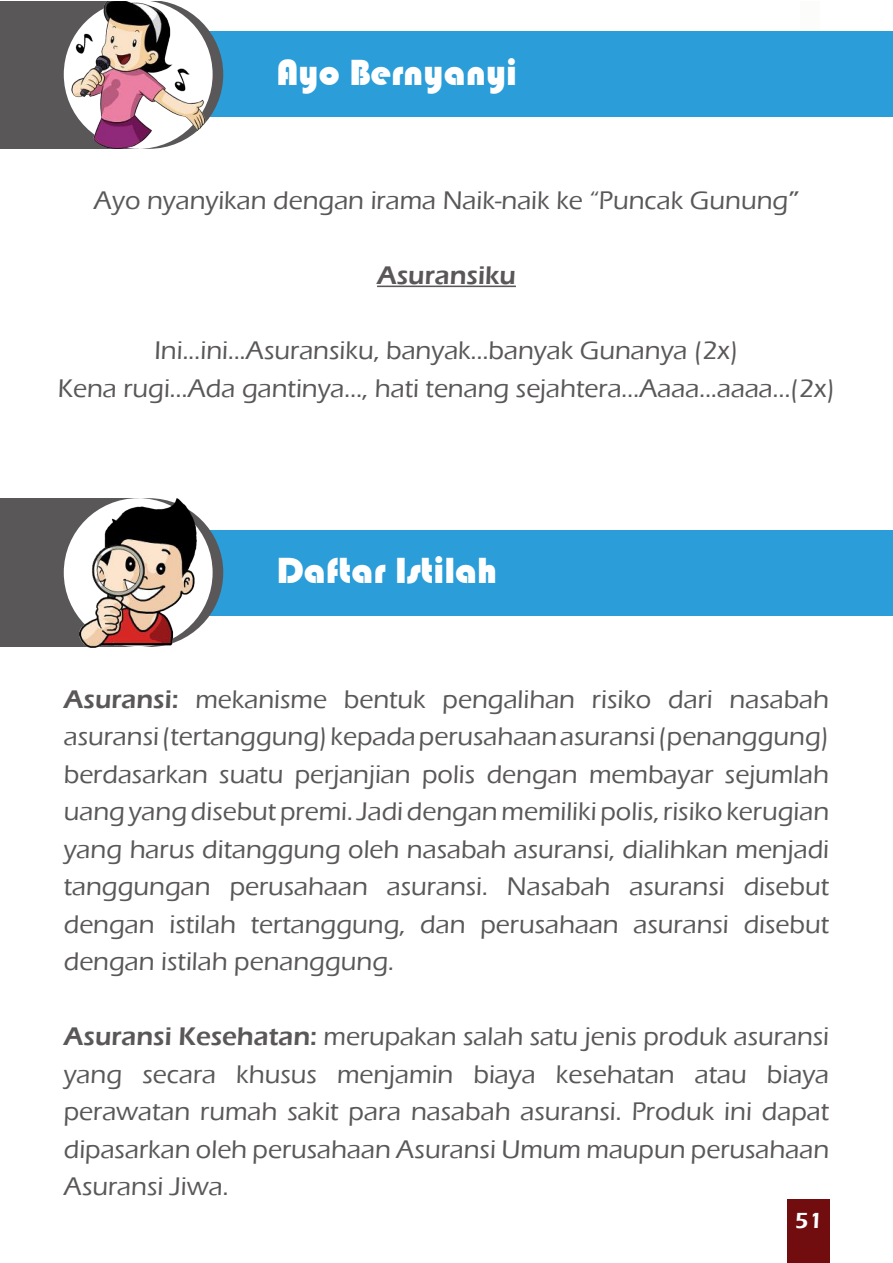
<style>
.page{position:relative;width:893px;height:1263px;background:#fff}
.page>*{position:absolute;margin:0;border:0;box-sizing:border-box;transform-origin:0 0}
.t1{font:37.5px "Bauhaus 93";color:#fff}
.t2{font:500 26.25px/37.5px "Eras ITC";color:#5a5758;text-align:justify}
.t3{font:600 26.25px "Eras ITC";color:#5a5758}
.t4{font:600 22.5px "Eras ITC";color:#fff}
.s1{font-weight:600}
</style>
<div class="page">
<div style="left:800px;top:1px;width:20px;height:63px;background:#fcfcfa"></div>
<div style="left:138px;top:530px;width:754px;height:85px;background:#2b9dd8"></div>
<div style="left:0;top:498px;width:138px;height:149px;background:#5a5758"></div>
<div style="left:74px;top:498px;width:149px;height:149px;background:#5a5758;border-radius:50%"></div>
<div style="left:64px;top:498px;width:149px;height:149px;background:#fff;border-radius:50%"></div>
<img style="left:80px;top:498px;width:117px;height:149px">
<hr style="left:377px;top:286px;width:139px;height:1px;background:#5a5758">
<div style="left:138px;top:32px;width:754px;height:85px;background:#2b9dd8"></div>
<div style="left:0;top:1px;width:138px;height:148px;background:#5a5758"></div>
<svg style="left:64px;top:27px;width:159px;height:95px"></svg>
<img style="left:70px;top:1px;width:136px;height:148px">
<div style="left:787px;top:1199px;width:43px;height:64px;background:#710d0f"></div>
<h1 class="t1" style="left:276px;top:51px;width:242px">Ayo Bernyanyi</h1>
<p class="t2" style="left:94px;top:182px;width:707px">Ayo nyanyikan dengan irama Naik-naik ke “Puncak Gunung<span class="s1">”</span></p>
<p class="t3" style="left:377px;top:261px;width:140px">Asuransiku</p>
<p class="t2" style="left:58px;top:332px;width:779px;text-align:center">Ini...ini...Asuransiku, banyak...banyak Gunanya (2x)<br>Kena rugi...Ada gantinya..., hati tenang sejahtera...Aaaa...aaaa...(2x)</p>
<h1 class="t1" style="left:276px;top:549px;width:222px">Daftar Istilah</h1>
<p class="t2" style="left:64px;top:680px;width:767px"><span class="s1">Asuransi:</span> mekanisme bentuk pengalihan risiko dari nasabah asuransi (tertanggung) kepada perusahaan asuransi (penanggung) berdasarkan suatu perjanjian polis dengan membayar sejumlah uang yang disebut premi. Jadi dengan memiliki polis, risiko kerugian yang harus ditanggung oleh nasabah asuransi, dialihkan menjadi tanggungan perusahaan asuransi. Nasabah asuransi disebut dengan istilah tertanggung, dan perusahaan asuransi disebut dengan istilah penanggung.</p>
<p class="t2" style="left:64px;top:1018px;width:767px"><span class="s1">Asuransi Kesehatan:</span> merupakan salah satu jenis produk asuransi yang secara khusus menjamin biaya kesehatan atau biaya perawatan rumah sakit para nasabah asuransi. Produk ini dapat dipasarkan oleh perusahaan Asuransi Umum maupun perusahaan Asuransi Jiwa.</p>
<p class="t4" style="left:795px;top:1208px;width:29px">1551</p>
</div>
